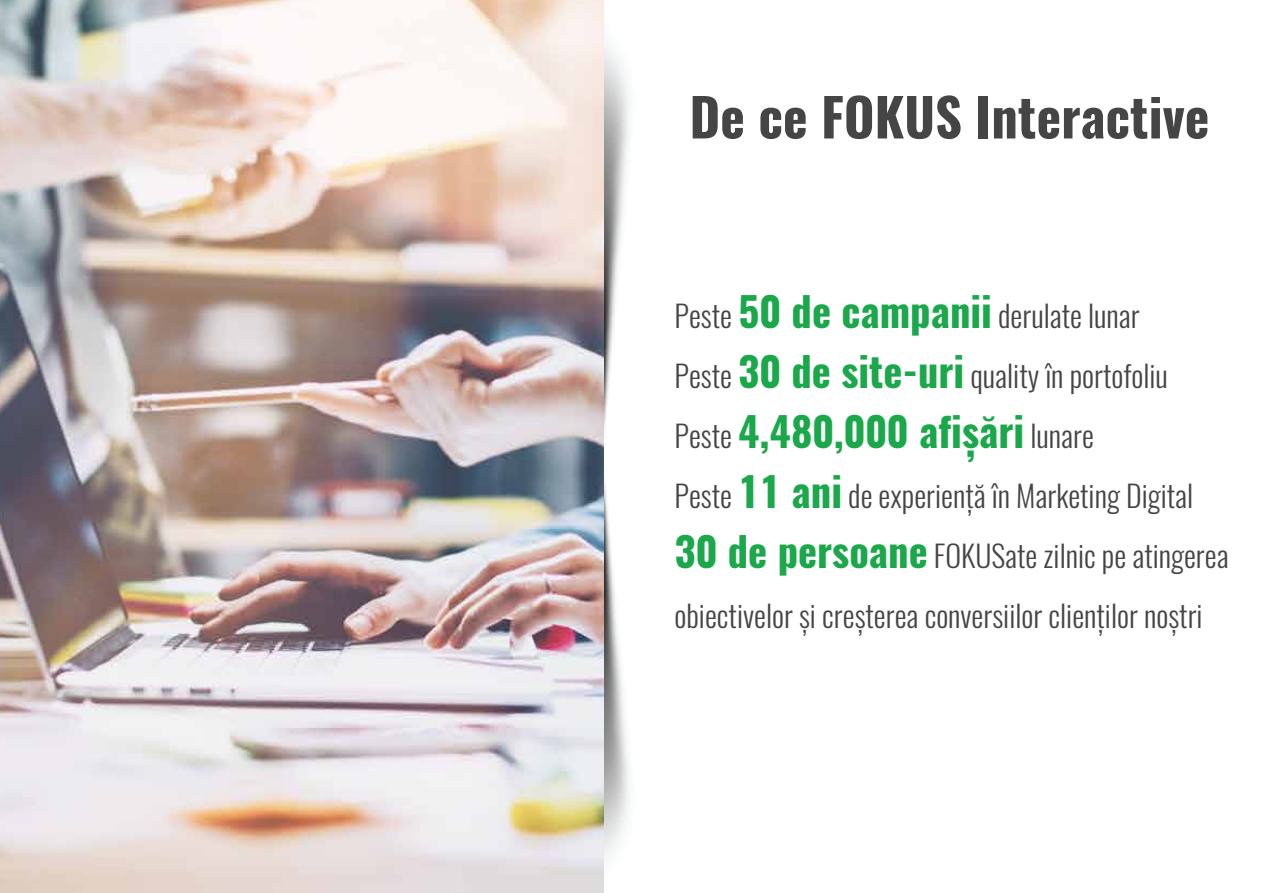
<style>
.page{position:relative;width:1263px;height:893px;background:#fff}
.page>*{position:absolute;margin:0;border:0;box-sizing:border-box;transform-origin:0 0}
.t1{font:700 52.5px "Oswald";color:#454545}
.t2{font:700 40.5px "Oswald";color:#1aa84a}
.t3{font:300 30px/60px "Oswald";color:#454545}
.s1{font-weight:700;font-size:40.5px;color:#1aa84a}
.s2{font-weight:300;font-size:30px;color:#454545}
</style>
<div class="page">
<img style="left:0;top:0;width:604px;height:893px">
<img style="left:604px;top:46px;width:25px;height:810px">
<h1 class="t1" style="left:689px;top:81px;width:521px">De ce FOKUS Interactive</h1>
<p class="t3" style="left:674px;top:285px;width:495px">Peste <span class="s1">50 de campanii</span> derulate lunar<br>Peste <span class="s1">30 de site-uri</span> quality în portofoliu</p>
<h2 class="t2" style="left:674px;top:403px;width:421px"><span class="s2">Peste</span> 4,480,000 afișări <span class="s2">lunare</span></h2>
<p class="t3" style="left:674px;top:465px;width:556px">Peste <span class="s1">11 ani</span> de experiență în Marketing Digital<br><span class="s1">30 de persoane</span> FOKUSate zilnic pe atingerea obiectivelor și creșterea conversiilor clienților noștri</p>
</div>
